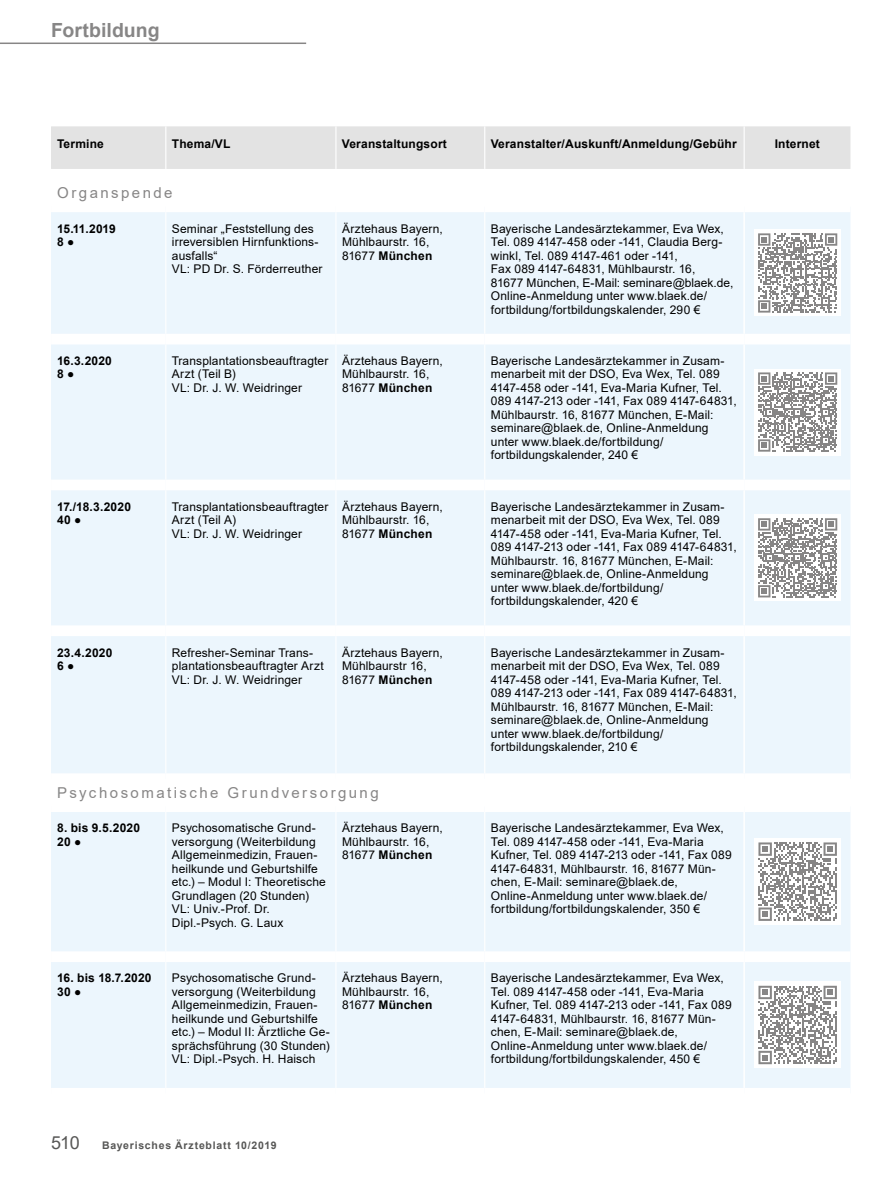
<style>
.page{position:relative;width:893px;height:1191px;background:#fff}
.page>*{position:absolute;margin:0;border:0;box-sizing:border-box;transform-origin:0 0}
.t1{font:700 19.5px "Arial";color:#878686}
.t2{font:15px "Arial";letter-spacing:.165em;color:#878686}
.t3{font:12px/13.5px "Arial";letter-spacing:.01em;color:#000}
.t4{font:700 12px/13.5px "Arial";letter-spacing:.015em;color:#000}
.t5{font:700 10.5px "Arial";letter-spacing:.07em;color:#575756}
.s1{font-weight:700}
.s2{font-weight:400;font-size:18px}
</style>
<div class="page">
<hr style="left:0;top:43px;width:306px;height:1px;background:#878686">
<div style="left:51px;top:126px;width:799px;height:43px;background:#e3e3e3"></div>
<hr style="left:165px;top:126px;width:1px;height:43px;background:#fff">
<hr style="left:335px;top:126px;width:1px;height:43px;background:#fff">
<hr style="left:484px;top:126px;width:1px;height:43px;background:#fff">
<hr style="left:744px;top:126px;width:1px;height:43px;background:#fff">
<div style="left:51px;top:212px;width:799px;height:876px;background:#ecf6fd"></div>
<hr style="left:165px;top:212px;width:1px;height:122px;background:#fff">
<hr style="left:335px;top:212px;width:1px;height:122px;background:#fff">
<hr style="left:484px;top:212px;width:1px;height:122px;background:#fff">
<hr style="left:165px;top:344px;width:1px;height:135px;background:#fff">
<hr style="left:335px;top:344px;width:1px;height:135px;background:#fff">
<hr style="left:484px;top:344px;width:1px;height:135px;background:#fff">
<hr style="left:165px;top:490px;width:1px;height:135px;background:#fff">
<hr style="left:335px;top:490px;width:1px;height:135px;background:#fff">
<hr style="left:484px;top:490px;width:1px;height:135px;background:#fff">
<hr style="left:165px;top:636px;width:1px;height:137px;background:#fff">
<hr style="left:335px;top:636px;width:1px;height:137px;background:#fff">
<hr style="left:484px;top:636px;width:1px;height:137px;background:#fff">
<hr style="left:165px;top:812px;width:1px;height:139px;background:#fff">
<hr style="left:335px;top:812px;width:1px;height:139px;background:#fff">
<hr style="left:484px;top:812px;width:1px;height:139px;background:#fff">
<hr style="left:165px;top:962px;width:1px;height:126px;background:#fff">
<hr style="left:335px;top:962px;width:1px;height:126px;background:#fff">
<hr style="left:484px;top:962px;width:1px;height:126px;background:#fff">
<hr style="left:743px;top:212px;width:2px;height:122px;background:#fff">
<hr style="left:743px;top:344px;width:2px;height:135px;background:#fff">
<hr style="left:743px;top:490px;width:2px;height:135px;background:#fff">
<hr style="left:743px;top:636px;width:2px;height:137px;background:#fff">
<hr style="left:743px;top:812px;width:2px;height:139px;background:#fff">
<hr style="left:743px;top:962px;width:2px;height:126px;background:#fff">
<div style="left:51px;top:334px;width:115px;height:10px;background:#fff"></div>
<div style="left:166px;top:334px;width:170px;height:10px;background:#fff"></div>
<div style="left:336px;top:334px;width:149px;height:10px;background:#fff"></div>
<div style="left:485px;top:334px;width:259px;height:10px;background:#fff"></div>
<div style="left:744px;top:334px;width:106px;height:10px;background:#fff"></div>
<div style="left:51px;top:479px;width:115px;height:11px;background:#fff"></div>
<div style="left:166px;top:479px;width:170px;height:11px;background:#fff"></div>
<div style="left:336px;top:479px;width:149px;height:11px;background:#fff"></div>
<div style="left:485px;top:479px;width:259px;height:11px;background:#fff"></div>
<div style="left:744px;top:479px;width:106px;height:11px;background:#fff"></div>
<div style="left:51px;top:625px;width:115px;height:11px;background:#fff"></div>
<div style="left:166px;top:625px;width:170px;height:11px;background:#fff"></div>
<div style="left:336px;top:625px;width:149px;height:11px;background:#fff"></div>
<div style="left:485px;top:625px;width:259px;height:11px;background:#fff"></div>
<div style="left:744px;top:625px;width:106px;height:11px;background:#fff"></div>
<div style="left:51px;top:773px;width:115px;height:11px;background:#fff"></div>
<div style="left:166px;top:773px;width:170px;height:11px;background:#fff"></div>
<div style="left:336px;top:773px;width:149px;height:11px;background:#fff"></div>
<div style="left:485px;top:773px;width:259px;height:11px;background:#fff"></div>
<div style="left:744px;top:773px;width:106px;height:11px;background:#fff"></div>
<div style="left:51px;top:801px;width:115px;height:11px;background:#fff"></div>
<div style="left:166px;top:801px;width:170px;height:11px;background:#fff"></div>
<div style="left:336px;top:801px;width:149px;height:11px;background:#fff"></div>
<div style="left:485px;top:801px;width:259px;height:11px;background:#fff"></div>
<div style="left:744px;top:801px;width:106px;height:11px;background:#fff"></div>
<div style="left:51px;top:951px;width:115px;height:11px;background:#fff"></div>
<div style="left:166px;top:951px;width:170px;height:11px;background:#fff"></div>
<div style="left:336px;top:951px;width:149px;height:11px;background:#fff"></div>
<div style="left:485px;top:951px;width:259px;height:11px;background:#fff"></div>
<div style="left:744px;top:951px;width:106px;height:11px;background:#fff"></div>
<div style="left:755px;top:230px;width:86px;height:86px;background:#fff"></div>
<svg style="left:758px;top:233px;width:79px;height:79px"></svg>
<div style="left:755px;top:369px;width:86px;height:86px;background:#fff"></div>
<svg style="left:758px;top:372px;width:79px;height:79px"></svg>
<div style="left:755px;top:515px;width:86px;height:86px;background:#fff"></div>
<svg style="left:758px;top:518px;width:79px;height:79px"></svg>
<div style="left:755px;top:838px;width:86px;height:86px;background:#fff"></div>
<svg style="left:758px;top:842px;width:79px;height:79px"></svg>
<div style="left:755px;top:982px;width:86px;height:86px;background:#fff"></div>
<svg style="left:758px;top:985px;width:79px;height:79px"></svg>
<h1 class="t1" style="left:51px;top:16px;width:110px">Fortbildung</h1>
<p class="t4" style="left:57px;top:137px;width:48px">Termine</p>
<p class="t4" style="left:172px;top:137px;width:60px">Thema/VL</p>
<p class="t4" style="left:342px;top:137px;width:106px">Veranstaltungsort</p>
<p class="t4" style="left:491px;top:137px;width:248px">Veranstalter/Auskunft/Anmeldung/Gebühr</p>
<p class="t4" style="left:775px;top:137px;width:47px">Internet</p>
<p class="t2" style="left:57px;top:183px;width:117px">Organspende</p>
<p class="t4" style="left:57px;top:222px;width:60px">15.11.2019<br>8 ●</p>
<p class="t3" style="left:172px;top:221px;width:152px">Seminar „Feststellung des irreversiblen Hirnfunktions&shy;ausfalls“<br>VL: PD Dr. S. Förderreuther</p>
<p class="t3" style="left:342px;top:221px;width:102px">Ärztehaus Bayern,<br>Mühlbaurstr. 16,<br>81677 <span class="s1">München</span></p>
<p class="t3" style="left:491px;top:221px;width:244px">Bayerische Landesärztekammer, Eva Wex, Tel. 089 4147-458 oder -141, Claudia Berg&shy;winkl, Tel. 089 4147-461 oder -141,<br>Fax 089 4147-64831, Mühlbaurstr. 16,<br>81677 München, E-Mail: seminare@blaek.de, Online-Anmeldung unter www.blaek.de/ fortbildung/fortbildungskalender, 290 €</p>
<p class="t4" style="left:57px;top:354px;width:56px">16.3.2020<br>8 ●</p>
<p class="t3" style="left:172px;top:354px;width:158px">Transplantationsbeauftragter<br>Arzt (Teil B)<br>VL: Dr. J. W. Weidringer</p>
<p class="t3" style="left:342px;top:354px;width:102px">Ärztehaus Bayern,<br>Mühlbaurstr. 16,<br>81677 <span class="s1">München</span></p>
<p class="t3" style="left:491px;top:354px;width:248px">Bayerische Landesärztekammer in Zusam&shy;menarbeit mit der DSO, Eva Wex, Tel. 089<br>4147-458 oder -141, Eva-Maria Kufner, Tel.<br>089 4147-213 oder -141, Fax 089 4147-64831, Mühlbaurstr. 16, 81677 München, E-Mail: seminare@blaek.de, Online-Anmeldung unter www.blaek.de/fortbildung/ fortbildungskalender, 240 €</p>
<p class="t4" style="left:57px;top:500px;width:75px">17./18.3.2020<br>40 ●</p>
<p class="t3" style="left:172px;top:499px;width:158px">Transplantationsbeauftragter<br>Arzt (Teil A)<br>VL: Dr. J. W. Weidringer</p>
<p class="t3" style="left:342px;top:499px;width:102px">Ärztehaus Bayern,<br>Mühlbaurstr. 16,<br>81677 <span class="s1">München</span></p>
<p class="t3" style="left:491px;top:499px;width:248px">Bayerische Landesärztekammer in Zusam&shy;menarbeit mit der DSO, Eva Wex, Tel. 089<br>4147-458 oder -141, Eva-Maria Kufner, Tel.<br>089 4147-213 oder -141, Fax 089 4147-64831, Mühlbaurstr. 16, 81677 München, E-Mail: seminare@blaek.de, Online-Anmeldung unter www.blaek.de/fortbildung/ fortbildungskalender, 420 €</p>
<p class="t4" style="left:57px;top:645px;width:57px">23.4.2020<br>6 ●</p>
<p class="t3" style="left:172px;top:645px;width:153px">Refresher-Seminar Trans&shy;plantationsbeauftragter Arzt<br>VL: Dr. J. W. Weidringer</p>
<p class="t3" style="left:342px;top:645px;width:102px">Ärztehaus Bayern,<br>Mühlbaurstr 16,<br>81677 <span class="s1">München</span></p>
<p class="t3" style="left:491px;top:645px;width:248px">Bayerische Landesärztekammer in Zusam&shy;menarbeit mit der DSO, Eva Wex, Tel. 089<br>4147-458 oder -141, Eva-Maria Kufner, Tel.<br>089 4147-213 oder -141, Fax 089 4147-64831, Mühlbaurstr. 16, 81677 München, E-Mail: seminare@blaek.de, Online-Anmeldung unter www.blaek.de/fortbildung/ fortbildungskalender, 210 €</p>
<p class="t2" style="left:57px;top:782px;width:323px">Psychosomatische Grundversorgung</p>
<p class="t4" style="left:57px;top:821px;width:84px">8. bis 9.5.2020<br>20 ●</p>
<p class="t3" style="left:172px;top:821px;width:155px">Psychosomatische Grund&shy;versorgung (Weiterbildung<br>Allgemeinmedizin, Frauen&shy;heilkunde und Geburtshilfe etc.) – Modul I: Theoretische<br>Grundlagen (20 Stunden)<br>VL: Univ.-Prof. Dr.<br>Dipl.-Psych. G. Laux</p>
<p class="t3" style="left:342px;top:821px;width:102px">Ärztehaus Bayern,<br>Mühlbaurstr. 16,<br>81677 <span class="s1">München</span></p>
<p class="t3" style="left:491px;top:821px;width:242px">Bayerische Landesärztekammer, Eva Wex, Tel. 089 4147-458 oder -141, Eva-Maria Kufner, Tel. 089 4147-213 oder -141, Fax 089<br>4147-64831, Mühlbaurstr. 16, 81677 Mün&shy;chen, E-Mail: seminare@blaek.de, Online-Anmeldung unter www.blaek.de/ fortbildung/fortbildungskalender, 350 €</p>
<p class="t4" style="left:57px;top:971px;width:96px">16. bis 18.7.2020<br>30 ●</p>
<p class="t3" style="left:172px;top:971px;width:159px">Psychosomatische Grund&shy;versorgung (Weiterbildung<br>Allgemeinmedizin, Frauen&shy;heilkunde und Geburtshilfe etc.) – Modul II: Ärztliche Ge&shy;sprächsführung (30 Stunden)<br>VL: Dipl.-Psych. H. Haisch</p>
<p class="t3" style="left:342px;top:971px;width:102px">Ärztehaus Bayern,<br>Mühlbaurstr. 16,<br>81677 <span class="s1">München</span></p>
<p class="t3" style="left:491px;top:971px;width:242px">Bayerische Landesärztekammer, Eva Wex, Tel. 089 4147-458 oder -141, Eva-Maria Kufner, Tel. 089 4147-213 oder -141, Fax 089<br>4147-64831, Mühlbaurstr. 16, 81677 Mün&shy;chen, E-Mail: seminare@blaek.de, Online-Anmeldung unter www.blaek.de/ fortbildung/fortbildungskalender, 450 €</p>
<p class="t5" style="left:51px;top:1137px;width:227px"><span class="s2">510</span> Bayerisches Ärzteblatt 10/2019</p>
</div>
